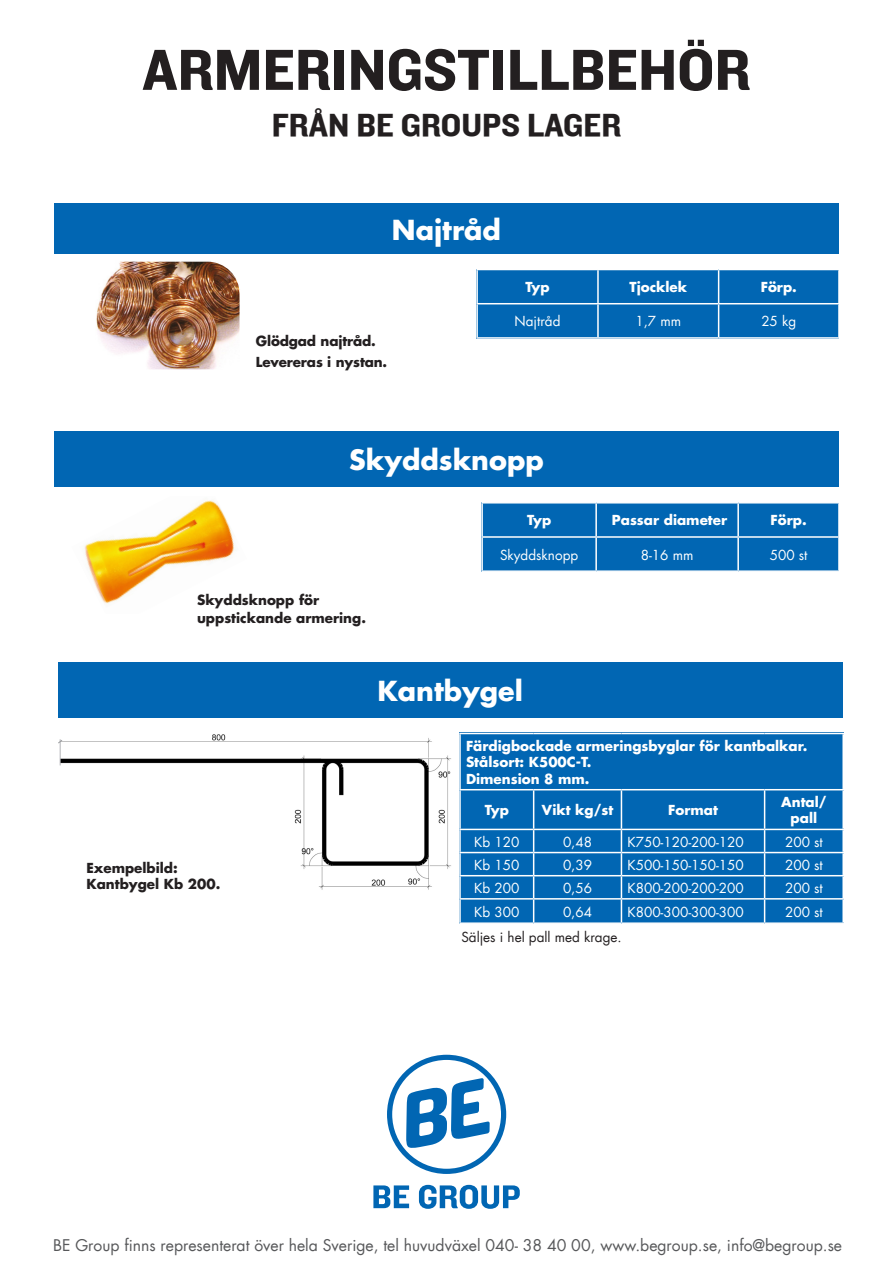
<style>
.page{position:relative;width:893px;height:1263px;background:#fff}
.page>*{position:absolute;margin:0;border:0;box-sizing:border-box;transform-origin:0 0}
.t1{font:60px "Knockout HTF51 Middleweight";color:#231f20}
.t2{font:33px "Knockout HTF51 Middleweight";color:#231f20}
.t3{font:700 27px "Futura";color:#fff}
.t4{font:15.75px "Futura";color:#57585a}
.t5{font:13.5px "Futura";color:#fff}
.t6{font:700 13.5px/16.5px "Futura";color:#fff;text-align:center}
.t7{font:700 13.5px/16.5px "Futura";color:#231f20}
.t8{font:13.5px "Futura";color:#231f20}
</style>
<div class="page">
<img style="left:96px;top:263px;width:142px;height:106px">
<div style="left:54px;top:260px;width:187px;height:132px;border:2px solid #fff;border-radius:33px"></div>
<div style="left:476px;top:269px;width:363px;height:70px;background:#0166b3"></div>
<hr style="left:476px;top:269px;width:122px;height:1px;background:#fff">
<hr style="left:476px;top:270px;width:2px;height:33px;background:#fff">
<hr style="left:598px;top:269px;width:121px;height:1px;background:#fff">
<hr style="left:597px;top:270px;width:2px;height:33px;background:#fff">
<hr style="left:719px;top:269px;width:121px;height:1px;background:#fff">
<hr style="left:718px;top:270px;width:1px;height:33px;background:#fff">
<hr style="left:838px;top:270px;width:2px;height:33px;background:#fff">
<hr style="left:476px;top:303px;width:122px;height:1px;background:#fff">
<hr style="left:476px;top:304px;width:2px;height:33px;background:#fff">
<hr style="left:598px;top:303px;width:121px;height:1px;background:#fff">
<hr style="left:597px;top:304px;width:2px;height:33px;background:#fff">
<hr style="left:719px;top:303px;width:121px;height:1px;background:#fff">
<hr style="left:718px;top:304px;width:1px;height:33px;background:#fff">
<hr style="left:838px;top:304px;width:2px;height:33px;background:#fff">
<hr style="left:476px;top:337px;width:122px;height:2px;background:#fff">
<hr style="left:598px;top:337px;width:121px;height:2px;background:#fff">
<hr style="left:719px;top:337px;width:121px;height:2px;background:#fff">
<div style="left:54px;top:203px;width:785px;height:51px;background:#0166b3"></div>
<img style="left:84px;top:500px;width:151px;height:104px">
<div style="left:54px;top:431px;width:785px;height:56px;background:#0166b3"></div>
<svg style="left:373px;top:1185px;width:147px;height:24px"></svg>
<svg style="left:387px;top:1055px;width:119px;height:119px"></svg>
<div style="left:481px;top:502px;width:358px;height:70px;background:#0166b3"></div>
<hr style="left:481px;top:502px;width:115px;height:1px;background:#fff">
<hr style="left:481px;top:503px;width:2px;height:33px;background:#fff">
<hr style="left:596px;top:502px;width:142px;height:1px;background:#fff">
<hr style="left:595px;top:503px;width:2px;height:33px;background:#fff">
<hr style="left:738px;top:502px;width:102px;height:1px;background:#fff">
<hr style="left:737px;top:503px;width:2px;height:33px;background:#fff">
<hr style="left:838px;top:503px;width:2px;height:33px;background:#fff">
<hr style="left:481px;top:536px;width:115px;height:2px;background:#fff">
<hr style="left:481px;top:538px;width:2px;height:32px;background:#fff">
<hr style="left:596px;top:536px;width:142px;height:2px;background:#fff">
<hr style="left:595px;top:538px;width:2px;height:32px;background:#fff">
<hr style="left:738px;top:536px;width:102px;height:2px;background:#fff">
<hr style="left:737px;top:538px;width:2px;height:32px;background:#fff">
<hr style="left:838px;top:538px;width:2px;height:32px;background:#fff">
<hr style="left:481px;top:570px;width:115px;height:2px;background:#fff">
<hr style="left:596px;top:570px;width:142px;height:2px;background:#fff">
<hr style="left:738px;top:570px;width:102px;height:2px;background:#fff">
<img style="left:60px;top:734px;width:391px;height:156px">
<div style="left:58px;top:662px;width:785px;height:56px;background:#0166b3"></div>
<div style="left:459px;top:733px;width:385px;height:191px;background:#0166b3"></div>
<hr style="left:459px;top:733px;width:75px;height:1px;background:#fff">
<hr style="left:459px;top:734px;width:2px;height:55px;background:#fff">
<hr style="left:534px;top:733px;width:87px;height:1px;background:#fff">
<hr style="left:621px;top:733px;width:144px;height:1px;background:#fff">
<hr style="left:765px;top:733px;width:79px;height:1px;background:#fff">
<hr style="left:842px;top:734px;width:2px;height:55px;background:#fff">
<hr style="left:459px;top:789px;width:75px;height:1px;background:#fff">
<hr style="left:459px;top:790px;width:2px;height:39px;background:#fff">
<hr style="left:534px;top:789px;width:87px;height:1px;background:#fff">
<hr style="left:533px;top:790px;width:1px;height:39px;background:#fff">
<hr style="left:621px;top:789px;width:144px;height:1px;background:#fff">
<hr style="left:621px;top:790px;width:1px;height:39px;background:#fff">
<hr style="left:765px;top:789px;width:79px;height:1px;background:#fff">
<hr style="left:764px;top:790px;width:1px;height:39px;background:#fff">
<hr style="left:842px;top:790px;width:2px;height:39px;background:#fff">
<hr style="left:459px;top:829px;width:75px;height:1px;background:#fff">
<hr style="left:459px;top:830px;width:2px;height:22px;background:#fff">
<hr style="left:534px;top:829px;width:87px;height:1px;background:#fff">
<hr style="left:621px;top:829px;width:144px;height:1px;background:#fff">
<hr style="left:765px;top:829px;width:79px;height:1px;background:#fff">
<hr style="left:842px;top:830px;width:2px;height:22px;background:#fff">
<hr style="left:459px;top:852px;width:75px;height:1px;background:#fff">
<hr style="left:459px;top:853px;width:2px;height:22px;background:#fff">
<hr style="left:534px;top:852px;width:87px;height:1px;background:#fff">
<hr style="left:621px;top:852px;width:144px;height:1px;background:#fff">
<hr style="left:765px;top:852px;width:79px;height:1px;background:#fff">
<hr style="left:842px;top:853px;width:2px;height:22px;background:#fff">
<hr style="left:459px;top:875px;width:75px;height:1px;background:#fff">
<hr style="left:459px;top:876px;width:2px;height:22px;background:#fff">
<hr style="left:534px;top:875px;width:87px;height:1px;background:#fff">
<hr style="left:621px;top:875px;width:144px;height:1px;background:#fff">
<hr style="left:765px;top:875px;width:79px;height:1px;background:#fff">
<hr style="left:842px;top:876px;width:2px;height:22px;background:#fff">
<hr style="left:459px;top:898px;width:75px;height:1px;background:#fff">
<hr style="left:459px;top:899px;width:2px;height:23px;background:#fff">
<hr style="left:534px;top:898px;width:87px;height:1px;background:#fff">
<svg style="left:533px;top:830px;width:1px;height:92px"></svg>
<hr style="left:621px;top:898px;width:144px;height:1px;background:#fff">
<svg style="left:621px;top:830px;width:1px;height:92px"></svg>
<hr style="left:765px;top:898px;width:79px;height:1px;background:#fff">
<svg style="left:764px;top:830px;width:1px;height:92px"></svg>
<hr style="left:842px;top:899px;width:2px;height:23px;background:#fff">
<hr style="left:459px;top:922px;width:75px;height:2px;background:#fff">
<hr style="left:534px;top:922px;width:87px;height:2px;background:#fff">
<hr style="left:621px;top:922px;width:144px;height:2px;background:#fff">
<hr style="left:765px;top:922px;width:79px;height:2px;background:#fff">
<svg style="left:58px;top:739px;width:4px;height:26px"></svg>
<p class="t1" style="left:142px;top:38px;width:610px">ARMERINGSTILLBEHÖR</p>
<p class="t2" style="left:272px;top:108px;width:351px">FRÅN BE GROUPS LAGER</p>
<p class="t3" style="left:392px;top:212px;width:111px">Najtråd</p>
<p class="t7" style="left:256px;top:332px;width:121px">Glödgad najtråd.</p>
<p class="t7" style="left:256px;top:353px;width:133px">Levereras i nystan.</p>
<p class="t6" style="left:525px;top:279px;width:26px">Typ</p>
<p class="t6" style="left:629px;top:279px;width:59px">Tjocklek</p>
<p class="t6" style="left:761px;top:279px;width:38px">Förp.</p>
<p class="t5" style="left:515px;top:313px;width:47px">Najtråd</p>
<p class="t5" style="left:635px;top:313px;width:47px">1,7 mm</p>
<p class="t5" style="left:761px;top:313px;width:36px">25 kg</p>
<p class="t3" style="left:349px;top:442px;width:196px">Skyddsknopp</p>
<p class="t7" style="left:197px;top:591px;width:124px">Skyddsknopp för</p>
<p class="t7" style="left:197px;top:609px;width:170px">uppstickande armering.</p>
<p class="t6" style="left:527px;top:512px;width:26px">Typ</p>
<p class="t6" style="left:612px;top:512px;width:117px">Passar diameter</p>
<p class="t6" style="left:770px;top:512px;width:38px">Förp.</p>
<p class="t5" style="left:500px;top:546px;width:80px">Skyddsknopp</p>
<p class="t5" style="left:641px;top:546px;width:54px">8-16 mm</p>
<p class="t5" style="left:770px;top:546px;width:39px">500 st</p>
<p class="t7" style="left:86px;top:859px;width:135px">Exempelbild:<br>Kantbygel Kb 200.</p>
<p class="t3" style="left:377px;top:673px;width:147px">Kantbygel</p>
<p class="t6" style="left:466px;top:737px;width:343px">Färdigbockade armeringsbyglar för kantbalkar.</p>
<p class="t6" style="left:466px;top:754px;width:127px">Stålsort: K500C-T.</p>
<p class="t6" style="left:466px;top:770px;width:125px">Dimension 8 mm.</p>
<p class="t6" style="left:485px;top:802px;width:26px">Typ</p>
<p class="t6" style="left:542px;top:802px;width:73px">Vikt kg/st</p>
<p class="t6" style="left:668px;top:802px;width:51px">Format</p>
<p class="t6" style="left:781px;top:793px;width:47px">Antal/ pall</p>
<p class="t5" style="left:474px;top:833px;width:47px">Kb 120</p>
<p class="t5" style="left:563px;top:833px;width:31px">0,48</p>
<p class="t5" style="left:627px;top:833px;width:118px">K750-120-200-120</p>
<p class="t5" style="left:785px;top:833px;width:39px">200 st</p>
<p class="t5" style="left:474px;top:856px;width:47px">Kb 150</p>
<p class="t5" style="left:563px;top:856px;width:31px">0,39</p>
<p class="t5" style="left:627px;top:856px;width:118px">K500-150-150-150</p>
<p class="t5" style="left:785px;top:856px;width:39px">200 st</p>
<p class="t5" style="left:474px;top:879px;width:47px">Kb 200</p>
<p class="t5" style="left:563px;top:879px;width:31px">0,56</p>
<p class="t5" style="left:627px;top:879px;width:118px">K800-200-200-200</p>
<p class="t5" style="left:785px;top:879px;width:39px">200 st</p>
<p class="t5" style="left:474px;top:903px;width:47px">Kb 300</p>
<p class="t5" style="left:563px;top:903px;width:31px">0,64</p>
<p class="t5" style="left:627px;top:903px;width:118px">K800-300-300-300</p>
<p class="t5" style="left:785px;top:903px;width:39px">200 st</p>
<p class="t8" style="left:461px;top:928px;width:162px">Säljes i hel pall med krage.</p>
<p class="t4" style="left:53px;top:1235px;width:790px">BE Group finns representerat över hela Sverige, tel huvudväxel 040- 38 40 00, www.begroup.se, info@begroup.se</p>
</div>
